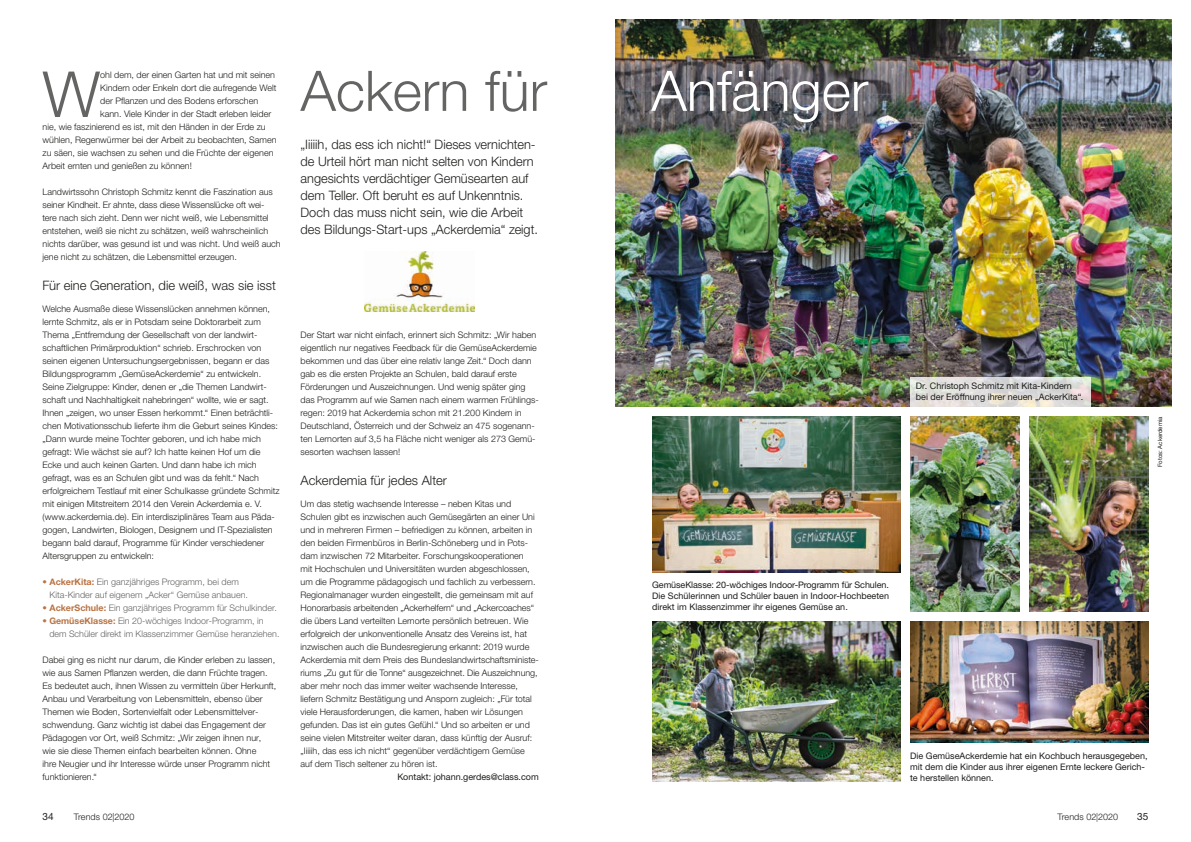
<style>
.page{position:relative;width:1191px;height:842px;background:#fff}
.page>*{position:absolute;margin:0;border:0;box-sizing:border-box;transform-origin:0 0}
.t1{font:300 63.6px "CLAAS Helvetica Neue";color:#646463}
.t2{font:300 56px "CLAAS Helvetica Neue";color:#646463}
.t3{font:300 56px "CLAAS Helvetica Neue";color:#fff}
.t4{font:300 13px/17px "CLAAS Helvetica Neue";color:#1d1d1b}
.t5{font:10px "CLAAS Helvetica Neue";color:#1d1d1b}
.t6{font:300 9px/13px "CLAAS Helvetica Neue";color:#1d1d1b}
.t7{font:9px/10.8px "CLAAS Helvetica Neue";color:#1d1d1b}
.t8{font:300 9px/13px "CLAAS Helvetica Neue";color:#646463}
.t9{font:6px "CLAAS Helvetica Neue";color:#1d1d1b}
.s1{color:#ba7342}
.s2{font-weight:700;color:#ba7342}
</style>
<div class="page">
<img style="left:615px;top:20px;width:556px;height:387px">
<img style="left:910px;top:417px;width:109px;height:195px">
<img style="left:652px;top:417px;width:248px;height:156px">
<img style="left:910px;top:622px;width:238px;height:120px">
<img style="left:652px;top:622px;width:248px;height:159px">
<img style="left:364px;top:252px;width:111px;height:59px">
<img style="left:1029px;top:417px;width:119px;height:195px">
<svg style="left:910px;top:377px;width:181px;height:30px;background:#e0ddda"></svg>
<h1 class="t1" style="left:43px;top:53px;width:59px">W</h1>
<p class="t6" style="left:100px;top:68px;width:176px">ohl dem, der einen Garten hat und mit seinen</p>
<p class="t6" style="left:100px;top:81px;width:178px">Kindern oder Enkeln dort die aufregende Welt</p>
<p class="t6" style="left:100px;top:94px;width:159px">der Pflanzen und des Bodens erforschen</p>
<p class="t6" style="left:100px;top:107px;width:172px">kann. Viele Kinder in der Stadt erleben leider</p>
<p class="t6" style="left:43px;top:120px;width:225px">nie, wie faszinierend es ist, mit den Händen in der Erde zu</p>
<p class="t6" style="left:43px;top:133px;width:235px">wühlen, Regenwürmer bei der Arbeit zu beobachten, Samen</p>
<p class="t6" style="left:43px;top:146px;width:232px">zu säen, sie wachsen zu sehen und die Früchte der eigenen</p>
<p class="t6" style="left:43px;top:159px;width:151px">Arbeit ernten und genießen zu können!</p>
<p class="t6" style="left:43px;top:185px;width:240px">Landwirtssohn Christoph Schmitz kennt die Faszination aus seiner Kindheit. Er ahnte, dass diese Wissenslücke oft wei&shy;tere nach sich zieht. Denn wer nicht weiß, wie Lebensmittel entstehen, weiß sie nicht zu schätzen, weiß wahrscheinlich nichts darüber, was gesund ist und was nicht. Und weiß auch jene nicht zu schätzen, die Lebensmittel erzeugen.</p>
<h3 class="t4" style="left:43px;top:277px;width:235px">Für eine Generation, die weiß, was sie isst</h3>
<p class="t6" style="left:43px;top:302px;width:238px">Welche Ausmaße diese Wissenslücken annehmen können, lernte Schmitz, als er in Potsdam seine Doktorarbeit zum Thema „Entfremdung der Gesellschaft von der landwirt&shy;schaftlichen Primärproduktion“ schrieb. Erschrocken von seinen eigenen Untersuchungsergebnissen, begann er das Bildungsprogramm „GemüseAckerdemie“ zu entwickeln.<br>Seine Zielgruppe: Kinder, denen er „die Themen Landwirt&shy;schaft und Nachhaltigkeit nahebringen“ wollte, wie er sagt.<br>Ihnen „zeigen, wo unser Essen herkommt.“ Einen beträchtli&shy;chen Motivationsschub lieferte ihm die Geburt seines Kindes: „Dann wurde meine Tochter geboren, und ich habe mich gefragt: Wie wächst sie auf? Ich hatte keinen Hof um die Ecke und auch keinen Garten. Und dann habe ich mich gefragt, was es an Schulen gibt und was da fehlt.“ Nach erfolgreichem Testlauf mit einer Schulkasse gründete Schmitz mit einigen Mitstreitern 2014 den Verein Ackerdemia e. V. (www.ackerdemia.de). Ein interdisziplinäres Team aus Päda&shy;gogen, Landwirten, Biologen, Designern und IT-Spezialisten begann bald darauf, Programme für Kinder verschiedener Altersgruppen zu entwickeln:</p>
<p class="t8" style="left:50px;top:575px;width:200px;text-indent:-7px"><span class="s1">•</span> <span class="s2">AckerKita:</span> Ein ganzjähriges Programm, bei dem<br>Kita-Kinder auf eigenem „Acker“ Gemüse anbauen.</p>
<p class="t8" style="left:43px;top:601px;width:236px"><span class="s1">•</span> <span class="s2">AckerSchule:</span> Ein ganzjähriges Programm für Schulkinder.</p>
<p class="t8" style="left:49px;top:614px;width:232px;text-indent:-7px"><span class="s1">•</span> <span class="s2">GemüseKlasse:</span> Ein 20-wöchiges Indoor-Programm, in dem Schüler direkt im Klassenzimmer Gemüse heranziehen.</p>
<p class="t6" style="left:43px;top:653px;width:235px">Dabei ging es nicht nur darum, die Kinder erleben zu lassen, wie aus Samen Pflanzen werden, die dann Früchte tragen.<br>Es bedeutet auch, ihnen Wissen zu vermitteln über Herkunft, Anbau und Verarbeitung von Lebensmitteln, ebenso über Themen wie Boden, Sortenvielfalt oder Lebensmittelver&shy;schwendung. Ganz wichtig ist dabei das Engagement der Pädagogen vor Ort, weiß Schmitz: „Wir zeigen ihnen nur, wie sie diese Themen einfach bearbeiten können. Ohne<br>ihre Neugier und ihr Interesse würde unser Programm nicht funktionieren.“</p>
<h2 class="t2" style="left:300px;top:55px;width:248px">Ackern für</h2>
<h2 class="t3" style="left:651px;top:55px;width:218px">Anfänger</h2>
<p class="t4" style="left:300px;top:136px;width:239px">„Iiiiih, das ess ich nicht!“ Dieses vernichten&shy;de Urteil hört man nicht selten von Kindern angesichts verdächtiger Gemüsearten auf dem Teller. Oft beruht es auf Unkenntnis.<br>Doch das muss nicht sein, wie die Arbeit des Bildungs-Start-ups „Ackerdemia“ zeigt.</p>
<p class="t6" style="left:300px;top:328px;width:240px">Der Start war nicht einfach, erinnert sich Schmitz: „Wir haben eigentlich nur negatives Feedback für die GemüseAckerdemie bekommen und das über eine relativ lange Zeit.“ Doch dann gab es die ersten Projekte an Schulen, bald darauf erste Förderungen und Auszeichnungen. Und wenig später ging das Programm auf wie Samen nach einem warmen Frühlings&shy;regen: 2019 hat Ackerdemia schon mit 21.200 Kindern in Deutschland, Österreich und der Schweiz an 475 sogenann&shy;ten Lernorten auf 3,5 ha Fläche nicht weniger als 273 Gemü&shy;sesorten wachsen lassen!</p>
<h3 class="t4" style="left:300px;top:472px;width:148px">Ackerdemia für jedes Alter</h3>
<p class="t6" style="left:300px;top:497px;width:240px">Um das stetig wachsende Interesse – neben Kitas und Schulen gibt es inzwischen auch Gemüsegärten an einer Uni und in mehreren Firmen – befriedigen zu können, arbeiten in den beiden Firmenbüros in Berlin-Schöneberg und in Pots&shy;dam inzwischen 72 Mitarbeiter. Forschungskooperationen<br>mit Hochschulen und Universitäten wurden abgeschlossen, um die Programme pädagogisch und fachlich zu verbessern.<br>Regionalmanager wurden eingestellt, die gemeinsam mit auf Honorarbasis arbeitenden „Ackerhelfern“ und „Ackercoaches“ die übers Land verteilten Lernorte persönlich betreuen. Wie erfolgreich der unkonventionelle Ansatz des Vereins ist, hat inzwischen auch die Bundesregierung erkannt: 2019 wurde Ackerdemia mit dem Preis des Bundeslandwirtschaftsministe&shy;riums „Zu gut für die Tonne“ ausgezeichnet. Die Auszeichnung, aber mehr noch das immer weiter wachsende Interesse, liefern Schmitz Bestätigung und Ansporn zugleich: „Für total viele Herausforderungen, die kamen, haben wir Lösungen gefunden. Das ist ein gutes Gefühl.“ Und so arbeiten er und seine vielen Mitstreiter weiter daran, dass künftig der Ausruf: „Iiiiih, das ess ich nicht“ gegenüber verdächtigem Gemüse auf dem Tisch seltener zu hören ist.</p>
<p class="t7" style="left:397px;top:771px;width:143px">Kontakt: johann.gerdes@class.com</p>
<p class="t7" style="left:652px;top:579px;width:238px;text-align:justify">GemüseKlasse: 20-wöchiges Indoor-Programm für Schulen.<br>Die Schülerinnen und Schüler bauen in Indoor-Hochbeeten direkt im Klassenzimmer ihr eigenes Gemüse an.</p>
<p class="t7" style="left:916px;top:381px;width:169px">Dr. Christoph Schmitz mit Kita-Kindern bei der Eröffnung ihrer neuen „AckerKita“.</p>
<p class="t9" style="left:1156px;top:467px;width:51px;rotate:-90deg">Fotos: Ackerdemia</p>
<p class="t7" style="left:910px;top:751px;width:239px">Die GemüseAckerdemie hat ein Kochbuch herausgegeben, mit dem die Kinder aus ihrer eigenen Ernte leckere Gerich&shy;te herstellen können.</p>
<p class="t5" style="left:43px;top:810px;width:13px">34</p>
<p class="t6" style="left:74px;top:810px;width:62px">Trends 02|2020</p>
<p class="t6" style="left:1057px;top:810px;width:62px">Trends 02|2020</p>
<p class="t5" style="left:1137px;top:810px;width:13px">35</p>
</div>
